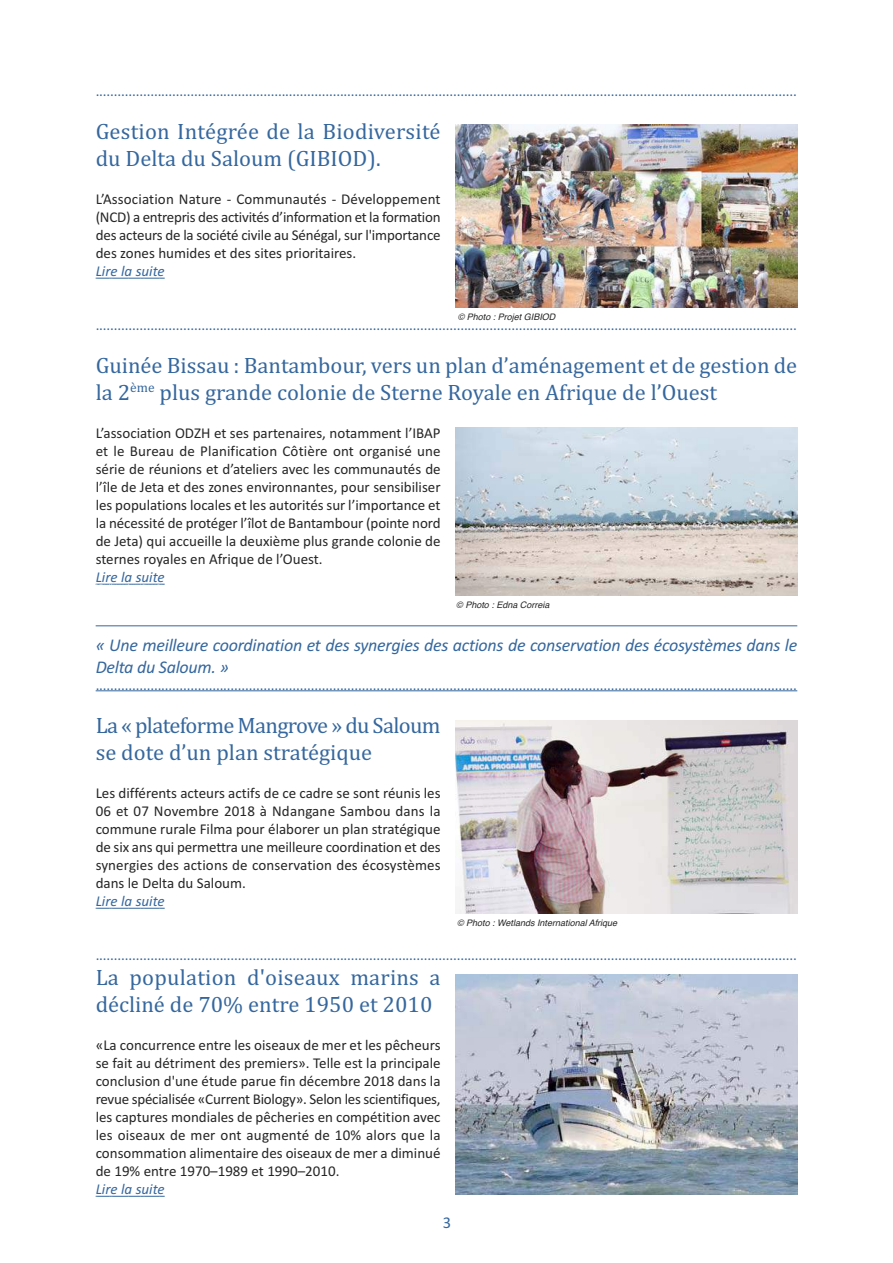
<style>
.page{position:relative;width:893px;height:1263px;background:#fff}
.page>*{position:absolute;margin:0;border:0;box-sizing:border-box;transform-origin:0 0}
.t1{font:22.5px/27px "Cambria";color:#35679e}
.t2{font:22.5px/27px "Cambria";letter-spacing:-.03em;color:#35679e}
.t3{font:italic 18px/21.6px "Calibri";letter-spacing:-.015em;color:#35679e}
.t4{font:16.5px "Calibri";color:#35679e}
.t5{font:15px/18px "Calibri";color:#272627;text-align:justify}
.t6{font:15px "Calibri";color:#35679e}
.t7{font:italic 15px "Calibri";color:#35679e}
.t8{font:italic 9px "Helvetica";color:#272627}
</style>
<div class="page">
<hr style="left:96px;top:278px;width:69px;height:1px;background:#35679e">
<hr style="left:96px;top:584px;width:69px;height:1px;background:#35679e">
<hr style="left:96px;top:908px;width:69px;height:1px;background:#35679e">
<hr style="left:96px;top:1196px;width:69px;height:1px;background:#35679e">
<img style="left:455px;top:428px;width:342px;height:167px">
<img style="left:455px;top:720px;width:342px;height:193px">
<img style="left:455px;top:975px;width:342px;height:220px">
<img style="left:455px;top:125px;width:342px;height:182px">
<hr style="left:96px;top:626px;width:701px;height:1px;background:#35679e">
<hr style="left:96px;top:690px;width:701px;height:1px;background:#35679e">
<p class="t6" style="left:96px;top:86px;width:703px">................................................................................................................................................................................................</p>
<h1 class="t1" style="left:96px;top:120px;width:346px">Gestion Intégrée de la Biodiversité du Delta du Saloum (GIBIOD).</h1>
<p class="t5" style="left:96px;top:192px;width:346px">L’Association Nature - Communautés - Développement (NCD) a entrepris des activités d’information et la formation des acteurs de la société civile au Sénégal, sur l'importance des zones humides et des sites prioritaires.</p>
<p class="t7" style="left:96px;top:266px;width:71px">Lire la suite</p>
<p class="t8" style="left:458px;top:314px;width:99px">© Photo : Projet GIBIOD</p>
<p class="t6" style="left:96px;top:320px;width:703px">................................................................................................................................................................................................</p>
<h1 class="t1" style="left:96px;top:354px;width:703px">Guinée Bissau : Bantambour, vers un plan d’aménagement et de gestion de la 2<sup>ème</sup> plus grande colonie de Sterne Royale en Afrique de l’Ouest</h1>
<p class="t5" style="left:96px;top:426px;width:346px">L’association ODZH et ses partenaires, notamment l’IBAP et le Bureau de Planification Côtière ont organisé une série de réunions et d’ateliers avec les communautés de l’île de Jeta et des zones environnantes, pour sensibiliser les populations locales et les autorités sur l’importance et la nécessité de protéger l’îlot de Bantambour (pointe nord de Jeta) qui accueille la deuxième plus grande colonie de sternes royales en Afrique de l’Ouest.</p>
<p class="t7" style="left:96px;top:572px;width:71px">Lire la suite</p>
<p class="t8" style="left:456px;top:601px;width:95px">© Photo : Edna Correia</p>
<p class="t3" style="left:96px;top:636px;width:703px">« Une meilleure coordination et des synergies des actions de conservation des écosystèmes dans le<br>Delta du Saloum. »</p>
<p class="t6" style="left:96px;top:680px;width:703px">................................................................................................................................................................................................</p>
<h1 class="t2" style="left:96px;top:714px;width:346px">La « plateforme Mangrove » du Saloum se dote d’un plan stratégique</h1>
<p class="t5" style="left:96px;top:786px;width:346px">Les différents acteurs actifs de ce cadre se sont réunis les 06 et 07 Novembre 2018 à Ndangane Sambou dans la commune rurale Filma pour élaborer un plan stratégique de six ans qui permettra une meilleure coordination et des synergies des actions de conservation des écosystèmes dans le Delta du Saloum.</p>
<p class="t7" style="left:96px;top:896px;width:71px">Lire la suite</p>
<p class="t8" style="left:457px;top:920px;width:162px">© Photo : Wetlands International Afrique</p>
<p class="t6" style="left:96px;top:950px;width:703px">................................................................................................................................................................................................</p>
<h1 class="t1" style="left:96px;top:966px;width:346px">La population d'oiseaux marins a décliné de 70% entre 1950 et 2010</h1>
<p class="t5" style="left:96px;top:1038px;width:346px">«La concurrence entre les oiseaux de mer et les pêcheurs se fait au détriment des premiers». Telle est la principale conclusion d'une étude parue fin décembre 2018 dans la revue spécialisée «Current Biology». Selon les scientifiques, les captures mondiales de pêcheries en compétition avec les oiseaux de mer ont augmenté de 10% alors que la consommation alimentaire des oiseaux de mer a diminué de 19% entre 1970–1989 et 1990–2010.</p>
<p class="t7" style="left:96px;top:1184px;width:71px">Lire la suite</p>
<p class="t4" style="left:443px;top:1216px;width:10px">3</p>
</div>
